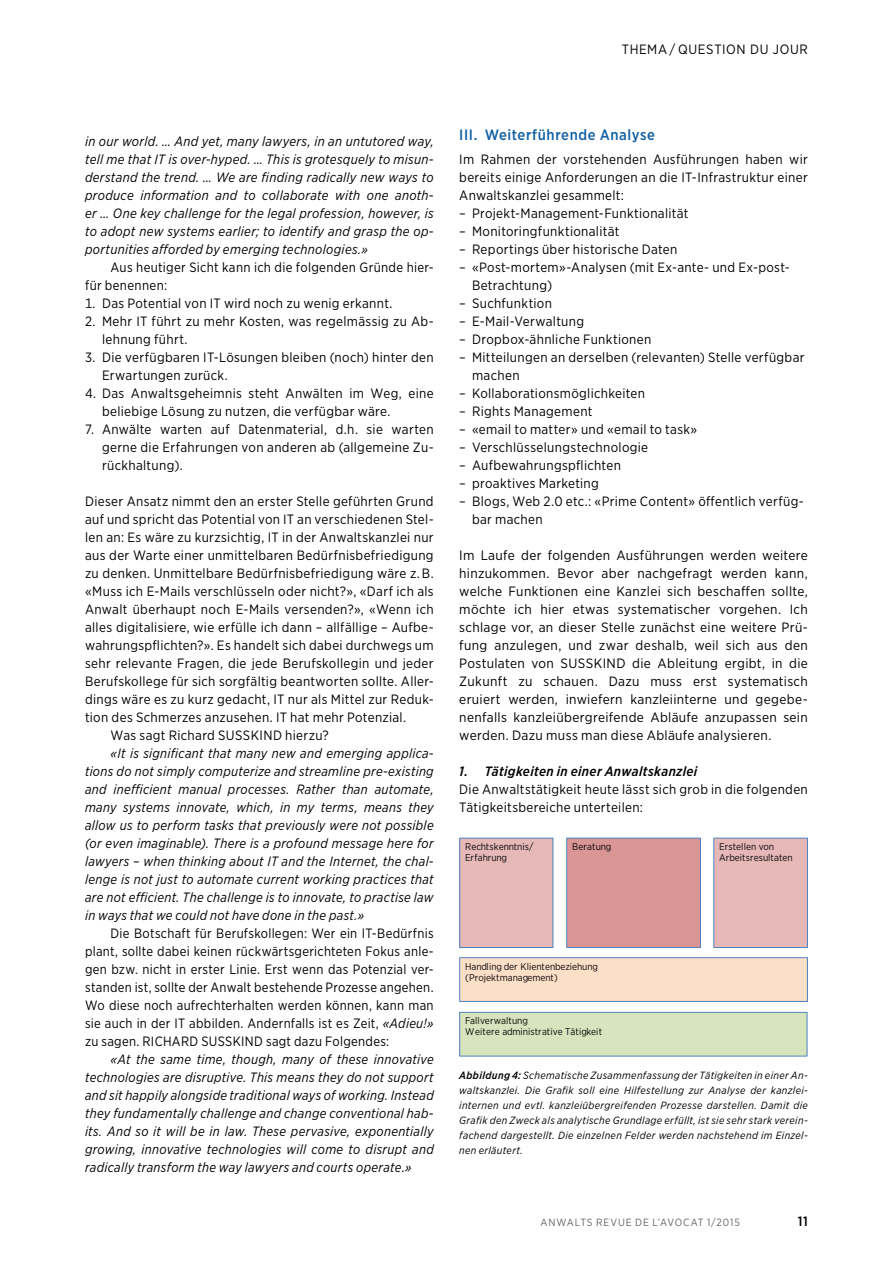
<style>
.page{position:relative;width:893px;height:1263px;background:#fff}
.page>*{position:absolute;margin:0;border:0;box-sizing:border-box;transform-origin:0 0}
.t1{font:500 15px "Gotham Narrow";letter-spacing:.04em;color:#1361a5}
.t2{font:13.5px/18px "Gotham Narrow";letter-spacing:.025em;color:#000}
.t3{font:italic 13.5px "Gotham Narrow";letter-spacing:.025em;color:#000}
.t4{font:13.5px "Gotham Narrow";letter-spacing:.05em;color:#000}
.t5{font:500 13.5px "Gotham Narrow";color:#000}
.t6{font:italic 10.5px/15px "Gotham Narrow";letter-spacing:.035em;color:#000;text-align:justify}
.t7{font:10.5px "Gotham Narrow";letter-spacing:.08em;color:#6a6864}
.t8{font:9.75px/10.9px "Gotham Narrow";color:#0a090b}
.s1{font-style:italic}
.s2{font-weight:500;font-style:italic}
.s3{font-weight:500}
</style>
<div class="page">
<div style="left:460px;top:958px;width:347px;height:43px;background:#fcdfc7"></div>
<div style="left:459px;top:957px;width:349px;height:45px;border:1px solid #4f82bd"></div>
<div style="left:714px;top:838px;width:93px;height:109px;background:#e6b9b8"></div>
<div style="left:713px;top:838px;width:95px;height:110px;border:1px solid #4f82bd"></div>
<div style="left:567px;top:838px;width:133px;height:109px;background:#d99694"></div>
<div style="left:566px;top:838px;width:135px;height:110px;border:1px solid #4f82bd"></div>
<div style="left:460px;top:838px;width:93px;height:109px;background:#e6b9b8"></div>
<div style="left:459px;top:838px;width:94px;height:110px;border:1px solid #4f82bd"></div>
<div style="left:460px;top:1012px;width:347px;height:44px;background:#d7e4bd"></div>
<div style="left:459px;top:1012px;width:348px;height:44px;border:1px solid #4f82bd"></div>
<p class="t4" style="left:622px;top:41px;width:188px">THEMA / QUESTION DU JOUR</p>
<p class="t3" style="left:85px;top:133px;width:350px">in our world. … And yet, many lawyers, in an untutored way,</p>
<p class="t3" style="left:85px;top:151px;width:350px">tell me that IT is over-hyped. … This is grotesquely to misun-</p>
<p class="t3" style="left:85px;top:169px;width:350px">derstand the trend. … We are finding radically new ways to</p>
<p class="t3" style="left:85px;top:187px;width:350px">produce information and to collaborate with one anoth-</p>
<p class="t3" style="left:85px;top:205px;width:350px">er … One key challenge for the legal profession, however, is</p>
<p class="t3" style="left:85px;top:223px;width:350px">to adopt new systems earlier; to identify and grasp the op-</p>
<p class="t3" style="left:85px;top:241px;width:285px">portunities afforded by emerging technologies.»</p>
<p class="t2" style="left:111px;top:258px;width:323px">Aus heutiger Sicht kann ich die folgenden Gründe hier-</p>
<p class="t2" style="left:85px;top:276px;width:84px">für benennen:</p>
<p class="t2" style="left:85px;top:294px;width:309px">1. Das Potential von IT wird noch zu wenig erkannt.</p>
<p class="t2" style="left:102px;top:312px;width:333px;text-indent:-17px">2. Mehr IT führt zu mehr Kosten, was regelmässig zu Ab&shy;lehnung führt.</p>
<p class="t2" style="left:102px;top:348px;width:333px;text-indent:-17px">3. Die verfügbaren IT-Lösungen bleiben (noch) hinter den<br>Erwartungen zurück.</p>
<p class="t2" style="left:102px;top:384px;width:333px;text-indent:-17px">4. Das Anwaltsgeheimnis steht Anwälten im Weg, eine beliebige Lösung zu nutzen, die verfügbar wäre.</p>
<p class="t2" style="left:102px;top:420px;width:333px;text-align:justify;text-indent:-17px">7. Anwälte warten auf Datenmaterial, d.h. sie warten gerne die Erfahrungen von anderen ab (allgemeine Zu&shy;rückhaltung).</p>
<p class="t2" style="left:85px;top:492px;width:350px">Dieser Ansatz nimmt den an erster Stelle geführten Grund</p>
<p class="t2" style="left:85px;top:510px;width:350px">auf und spricht das Potential von IT an verschiedenen Stel-</p>
<p class="t2" style="left:85px;top:528px;width:350px">len an: Es wäre zu kurzsichtig, IT in der Anwaltskanzlei nur</p>
<p class="t2" style="left:85px;top:546px;width:350px">aus der Warte einer unmittelbaren Bedürfnisbefriedigung</p>
<p class="t2" style="left:85px;top:564px;width:350px">zu denken. Unmittelbare Bedürfnisbefriedigung wäre z. B.</p>
<p class="t2" style="left:85px;top:582px;width:350px">«Muss ich E-Mails verschlüsseln oder nicht?», «Darf ich als</p>
<p class="t2" style="left:85px;top:600px;width:350px">Anwalt überhaupt noch E-Mails versenden?», «Wenn ich</p>
<p class="t2" style="left:85px;top:618px;width:350px">alles digitalisiere, wie erfülle ich dann – allfällige – Aufbe-</p>
<p class="t2" style="left:85px;top:636px;width:350px">wahrungspflichten?». Es handelt sich dabei durchwegs um</p>
<p class="t2" style="left:85px;top:654px;width:350px">sehr relevante Fragen, die jede Berufskollegin und jeder</p>
<p class="t2" style="left:85px;top:672px;width:350px">Berufskollege für sich sorgfältig beantworten sollte. Aller-</p>
<p class="t2" style="left:85px;top:690px;width:350px">dings wäre es zu kurz gedacht, IT nur als Mittel zur Reduk-</p>
<p class="t2" style="left:85px;top:708px;width:323px">tion des Schmerzes anzusehen. IT hat mehr Potenzial.</p>
<p class="t2" style="left:111px;top:726px;width:220px">Was sagt Richard SUSSKIND hierzu?</p>
<p class="t3" style="left:111px;top:745px;width:325px">«It is significant that many new and emerging applica-</p>
<p class="t3" style="left:85px;top:763px;width:350px">tions do not simply computerize and streamline pre-existing</p>
<p class="t3" style="left:85px;top:781px;width:350px">and inefficient manual processes. Rather than automate,</p>
<p class="t3" style="left:85px;top:799px;width:350px">many systems innovate, which, in my terms, means they</p>
<p class="t3" style="left:85px;top:817px;width:350px">allow us to perform tasks that previously were not possible</p>
<p class="t3" style="left:85px;top:835px;width:350px">(or even imaginable). There is a profound message here for</p>
<p class="t3" style="left:85px;top:853px;width:350px">lawyers – when thinking about IT and the Internet, the chal-</p>
<p class="t3" style="left:85px;top:871px;width:350px">lenge is not just to automate current working practices that</p>
<p class="t3" style="left:85px;top:889px;width:350px">are not efficient. The challenge is to innovate, to practise law</p>
<p class="t3" style="left:85px;top:907px;width:281px">in ways that we could not have done in the past.»</p>
<p class="t2" style="left:111px;top:924px;width:325px">Die Botschaft für Berufskollegen: Wer ein IT-Bedürfnis</p>
<p class="t2" style="left:85px;top:942px;width:350px">plant, sollte dabei keinen rückwärtsgerichteten Fokus anle-</p>
<p class="t2" style="left:85px;top:960px;width:350px">gen bzw. nicht in erster Linie. Erst wenn das Potenzial ver-</p>
<p class="t2" style="left:85px;top:978px;width:350px">standen ist, sollte der Anwalt bestehende Prozesse angehen.</p>
<p class="t2" style="left:85px;top:996px;width:350px">Wo diese noch aufrechterhalten werden können, kann man</p>
<p class="t2" style="left:85px;top:1014px;width:350px">sie auch in der IT abbilden. Andernfalls ist es Zeit, <span class="s1">«Adieu!»</span></p>
<p class="t2" style="left:85px;top:1032px;width:306px">zu sagen. RICHARD SUSSKIND sagt dazu Folgendes:</p>
<p class="t3" style="left:111px;top:1051px;width:325px">«At the same time, though, many of these innovative</p>
<p class="t3" style="left:85px;top:1069px;width:350px">technologies are disruptive. This means they do not support</p>
<p class="t3" style="left:85px;top:1087px;width:350px">and sit happily alongside traditional ways of working. Instead</p>
<p class="t3" style="left:85px;top:1105px;width:350px">they fundamentally challenge and change conventional hab-</p>
<p class="t3" style="left:85px;top:1123px;width:350px">its. And so it will be in law. These pervasive, exponentially</p>
<p class="t3" style="left:85px;top:1141px;width:350px">growing, innovative technologies will come to disrupt and</p>
<p class="t3" style="left:85px;top:1159px;width:328px">radically transform the way lawyers and courts operate.»</p>
<p class="t1" style="left:459px;top:126px;width:197px">III. Weiterführende Analyse</p>
<p class="t2" style="left:459px;top:150px;width:350px;text-align:justify">Im Rahmen der vorstehenden Ausführungen haben wir bereits einige Anforderungen an die IT-Infrastruktur einer Anwaltskanzlei gesammelt:</p>
<p class="t2" style="left:459px;top:204px;width:231px">– Projekt-Management-Funktionalität</p>
<p class="t2" style="left:459px;top:222px;width:162px">– Monitoringfunktionalität</p>
<p class="t2" style="left:459px;top:240px;width:220px">– Reportings über historische Daten</p>
<p class="t2" style="left:472px;top:258px;width:319px;text-indent:-13px">– «Post-mortem»-Analysen (mit Ex-ante- und Ex-post-<br>Betrachtung)</p>
<p class="t2" style="left:459px;top:294px;width:94px">– Suchfunktion</p>
<p class="t2" style="left:459px;top:312px;width:126px">– E-Mail-Verwaltung</p>
<p class="t2" style="left:459px;top:330px;width:194px">– Dropbox-ähnliche Funktionen</p>
<p class="t2" style="left:472px;top:348px;width:334px;text-indent:-13px">– Mitteilungen an derselben (relevanten) Stelle verfügbar machen</p>
<p class="t2" style="left:459px;top:384px;width:187px">– Kollaborationsmöglichkeiten</p>
<p class="t2" style="left:459px;top:402px;width:135px">– Rights Management</p>
<p class="t2" style="left:459px;top:420px;width:239px">– «email to matter» und «email to task»</p>
<p class="t2" style="left:459px;top:438px;width:190px">– Verschlüsselungstechnologie</p>
<p class="t2" style="left:459px;top:456px;width:163px">– Aufbewahrungspflichten</p>
<p class="t2" style="left:459px;top:474px;width:141px">– proaktives Marketing</p>
<p class="t2" style="left:472px;top:492px;width:333px;text-indent:-13px">– Blogs, Web 2.0 etc.: «Prime Content» öffentlich verfüg&shy;bar machen</p>
<p class="t2" style="left:459px;top:546px;width:350px;text-align:justify">Im Laufe der folgenden Ausführungen werden weitere hinzukommen. Bevor aber nachgefragt werden kann, welche Funktionen eine Kanzlei sich beschaffen sollte, möchte ich hier etwas systematischer vorgehen. Ich schlage vor, an dieser Stelle zunächst eine weitere Prü&shy;fung anzulegen, und zwar deshalb, weil sich aus den Postulaten von SUSSKIND die Ableitung ergibt, in die Zukunft zu schauen. Dazu muss erst systematisch eruiert werden, inwiefern kanzleiinterne und gegebe&shy;nenfalls kanzleiübergreifende Abläufe anzupassen sein werden. Dazu muss man diese Abläufe analysieren.</p>
<p class="t2" style="left:459px;top:762px;width:350px"><span class="s2">1. Tätigkeiten in einer Anwaltskanzlei<br></span>Die Anwaltstätigkeit heute lässt sich grob in die folgenden<br>Tätigkeitsbereiche unterteilen:</p>
<p class="t8" style="left:465px;top:841px;width:70px">Rechtskenntnis/</p>
<p class="t8" style="left:572px;top:841px;width:41px">Beratung</p>
<p class="t8" style="left:465px;top:852px;width:44px">Erfahrung</p>
<p class="t8" style="left:465px;top:961px;width:134px">Handling der Klientenbeziehung (Projektmanagement)</p>
<p class="t8" style="left:719px;top:841px;width:75px">Erstellen von<br>Arbeitsresultaten</p>
<p class="t8" style="left:465px;top:1015px;width:138px">Fallverwaltung<br>Weitere administrative Tätigkeit</p>
<p class="t6" style="left:459px;top:1067px;width:350px"><span class="s3">Abbildung 4:</span> Schematische Zusammenfassung der Tätigkeiten in einer An&shy;waltskanzlei. Die Grafik soll eine Hilfestellung zur Analyse der kanzlei&shy;internen und evtl. kanzleiübergreifenden Prozesse darstellen. Damit die Grafik den Zweck als analytische Grundlage erfüllt, ist sie sehr stark verein&shy;fachend dargestellt. Die einzelnen Felder werden nachstehend im Einzel&shy;nen erläutert.</p>
<p class="t7" style="left:541px;top:1216px;width:201px">ANWALTS REVUE DE L’AVOCAT 1/2015</p>
<p class="t5" style="left:798px;top:1213px;width:11px">11</p>
</div>
